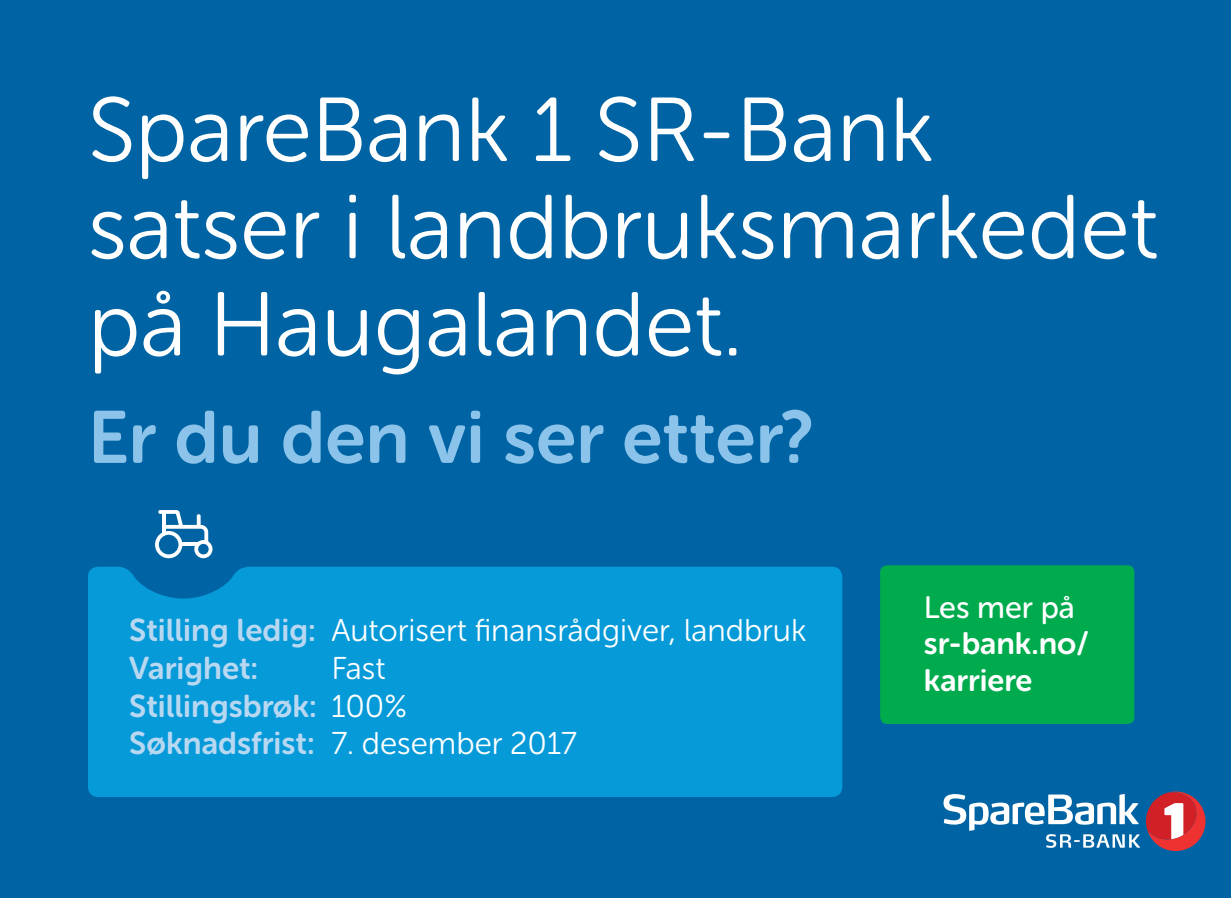
<style>
.page{position:relative;width:1231px;height:898px;background:#fff}
.page>*{position:absolute;margin:0;border:0;box-sizing:border-box;transform-origin:0 0}
.t1{font:90.3px/97.3px "Museo Sans Rounded 300";color:#fff}
.t2{font:73.5px "Museo Sans Rounded 700";color:#8bc3ea}
.t3{font:31.5px "Museo Sans Rounded 300";color:#fff}
.t4{font:31.5px "Museo Sans Rounded 700";color:#b8d8f1}
.t5{font:30.8px/36.6px "Museo Sans Rounded 700";color:#fff}
.t6{font:30.8px "Museo Sans Rounded 500";color:#fff}
.s1{font-family:"Museo Sans Rounded 700";color:#b8d8f1}
.s2{font-family:"Museo Sans Rounded 300";color:#fff}
</style>
<div class="page">
<div style="left:0;top:0;width:1230px;height:898px;background:#0064a4"></div>
<svg style="left:943px;top:794px;width:196px;height:54px"></svg>
<svg style="left:1146px;top:791px;width:59px;height:60px"></svg>
<svg style="left:155px;top:510px;width:57px;height:48px"></svg>
<div style="left:88px;top:567px;width:754px;height:230px;background:#069ad9"></div>
<div style="left:880px;top:565px;width:254px;height:159px;background:#00ab4d;border-radius:7px"></div>
<h1 class="t1" style="left:88px;top:82px;width:1071px">SpareBank 1 SR-Bank satser i landbruksmarkedet på Haugalandet.</h1>
<h2 class="t2" style="left:88px;top:397px;width:727px">Er du den vi ser etter?</h2>
<p class="t3" style="left:129px;top:613px;width:678px"><span class="s1">Stilling ledig:</span> Autorisert finansrådgiver, landbruk</p>
<p class="t4" style="left:129px;top:650px;width:130px">Varighet:</p>
<p class="t3" style="left:331px;top:651px;width:56px">Fast</p>
<p class="t4" style="left:129px;top:688px;width:279px">Stillingsbrøk: <span class="s2">100%</span></p>
<p class="t3" style="left:129px;top:726px;width:449px"><span class="s1">Søknadsfrist:</span> 7. desember 2017</p>
<p class="t6" style="left:923px;top:590px;width:152px">Les mer på</p>
<p class="t5" style="left:923px;top:625px;width:166px">sr-bank.no/ karriere</p>
</div>
